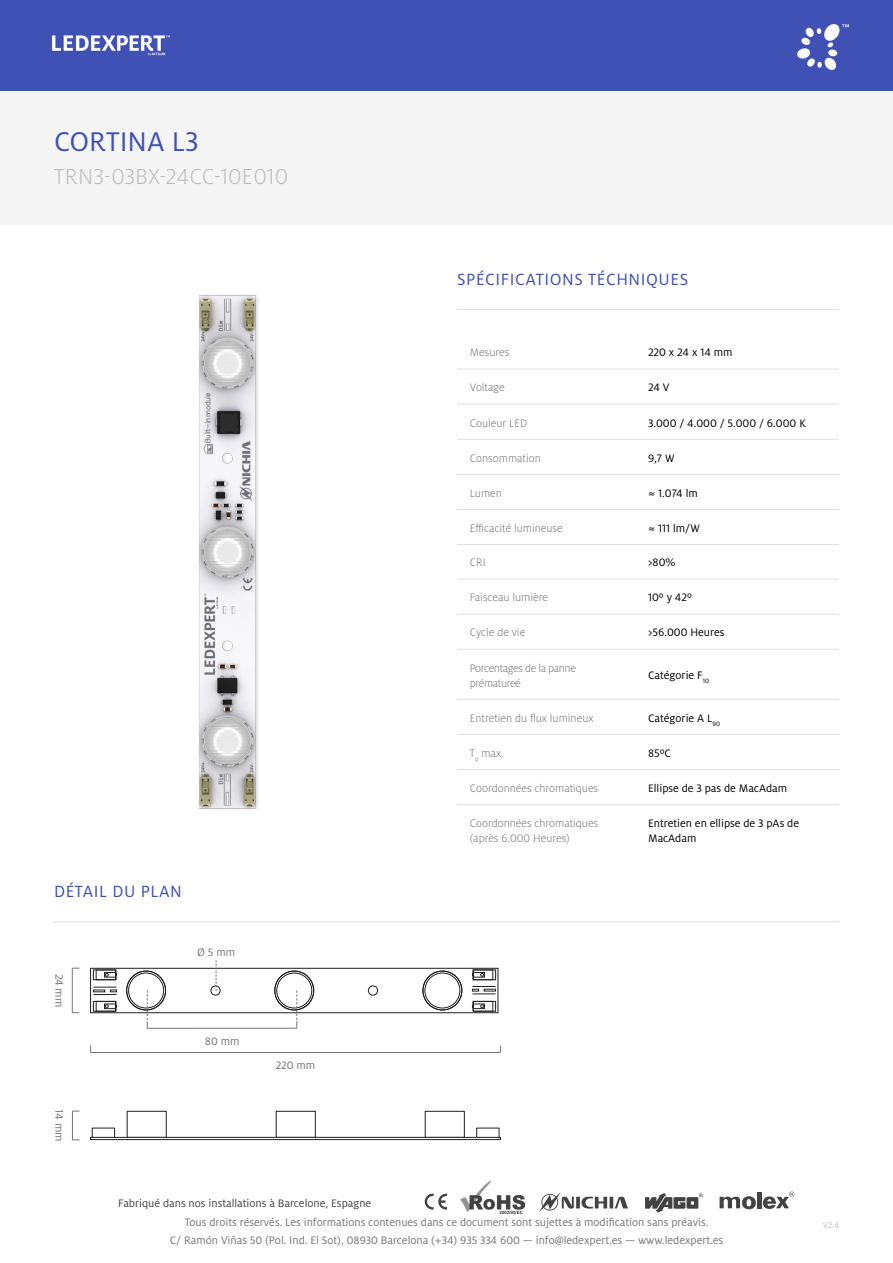
<style>
.page{position:relative;width:893px;height:1263px;background:#fff}
.page>*{position:absolute;margin:0;border:0;box-sizing:border-box;transform-origin:0 0}
.Nombre_producto{font:30px "Milo OT";color:#3f51b5}
.Código_producto{font:300 24px "Milo OT";letter-spacing:.005em;color:#bdbdbd}
.Título_sección{font:18px "Milo OT";letter-spacing:.03em;color:#3f51b5}
.t1{font:12px/17.4px "Milo OT";color:#757575;text-align:center}
.Código_producto-2{font:300 12px "Milo OT";color:#757575}
.Código_producto-3{font:12px "Milo OT";color:#000}
.t2{font:12px "Milo OT";color:#424242}
.Código_producto-4{font:300 12px "Milo OT";letter-spacing:-.03em;color:#757575}
.t3{font:9px "Milo OT";color:#bdbdbd}
</style>
<div class="page">
<div style="left:0;top:0;width:893px;height:91px;background:#3f51b5"></div>
<div style="left:0;top:91px;width:893px;height:134px;background:#f5f5f5"></div>
<hr style="left:757px;top:1192px;width:4px;height:16px;background:#424242">
<svg style="left:763px;top:1191px;width:31px;height:18px"></svg>
<svg style="left:720px;top:1196px;width:36px;height:13px"></svg>
<svg style="left:645px;top:1193px;width:58px;height:19px"></svg>
<svg style="left:539px;top:1192px;width:89px;height:20px"></svg>
<svg style="left:425px;top:1193px;width:22px;height:17px"></svg>
<img style="left:461px;top:1181px;width:64px;height:32px">
<img style="left:52px;top:35px;width:118px;height:21px">
<img style="left:797px;top:24px;width:52px;height:46px">
<hr style="left:147px;top:1028px;width:150px;height:1px;background:#757575">
<hr style="left:457px;top:369px;width:185px;height:1px;background:#e0e0e0">
<hr style="left:642px;top:369px;width:197px;height:1px;background:#e0e0e0">
<hr style="left:457px;top:404px;width:185px;height:1px;background:#e0e0e0">
<hr style="left:642px;top:404px;width:197px;height:1px;background:#e0e0e0">
<hr style="left:457px;top:439px;width:185px;height:1px;background:#e0e0e0">
<hr style="left:642px;top:439px;width:197px;height:1px;background:#e0e0e0">
<hr style="left:457px;top:474px;width:185px;height:1px;background:#e0e0e0">
<hr style="left:642px;top:474px;width:197px;height:1px;background:#e0e0e0">
<hr style="left:457px;top:509px;width:185px;height:1px;background:#e0e0e0">
<hr style="left:642px;top:509px;width:197px;height:1px;background:#e0e0e0">
<hr style="left:457px;top:544px;width:185px;height:1px;background:#e0e0e0">
<hr style="left:642px;top:544px;width:197px;height:1px;background:#e0e0e0">
<hr style="left:457px;top:579px;width:185px;height:1px;background:#e0e0e0">
<hr style="left:642px;top:579px;width:197px;height:1px;background:#e0e0e0">
<hr style="left:457px;top:614px;width:185px;height:1px;background:#e0e0e0">
<hr style="left:642px;top:614px;width:197px;height:1px;background:#e0e0e0">
<hr style="left:457px;top:649px;width:185px;height:1px;background:#e0e0e0">
<hr style="left:642px;top:649px;width:197px;height:1px;background:#e0e0e0">
<hr style="left:457px;top:699px;width:185px;height:1px;background:#e0e0e0">
<hr style="left:642px;top:699px;width:197px;height:1px;background:#e0e0e0">
<hr style="left:457px;top:734px;width:185px;height:1px;background:#e0e0e0">
<hr style="left:642px;top:734px;width:197px;height:1px;background:#e0e0e0">
<hr style="left:457px;top:769px;width:185px;height:1px;background:#e0e0e0">
<hr style="left:642px;top:769px;width:197px;height:1px;background:#e0e0e0">
<hr style="left:457px;top:804px;width:185px;height:1px;background:#e0e0e0">
<hr style="left:642px;top:804px;width:197px;height:1px;background:#e0e0e0">
<hr style="left:457px;top:309px;width:382px;height:1px;background:#e0e0e0">
<hr style="left:54px;top:921px;width:785px;height:1px;background:#e0e0e0">
<hr style="left:90px;top:1052px;width:411px;height:1px;background:#757575">
<hr style="left:72px;top:968px;width:1px;height:45px;background:#757575">
<svg style="left:72px;top:1111px;width:8px;height:29px"></svg>
<svg style="left:90px;top:960px;width:409px;height:68px"></svg>
<div style="left:127px;top:1111px;width:40px;height:27px;border:1px solid #231f20"></div>
<div style="left:276px;top:1111px;width:40px;height:27px;border:1px solid #231f20"></div>
<div style="left:425px;top:1111px;width:40px;height:27px;border:1px solid #231f20"></div>
<div style="left:90px;top:1137px;width:411px;height:3px;border:1px solid #231f20"></div>
<div style="left:92px;top:1128px;width:23px;height:10px;border:1px solid #231f20"></div>
<div style="left:476px;top:1128px;width:23px;height:10px;border:1px solid #231f20"></div>
<img style="left:199px;top:295px;width:59px;height:514px">
<p class="Nombre_producto" style="left:54px;top:125px;width:146px">CORTINA L3</p>
<p class="Código_producto" style="left:54px;top:164px;width:236px">TRN3-03BX-24CC-10E010</p>
<p class="Título_sección" style="left:54px;top:882px;width:129px">DÉTAIL DU PLAN</p>
<p class="t1" style="left:68px;top:974px;width:35px;rotate:90deg">24 mm</p>
<p class="t1" style="left:197px;top:944px;width:40px">Ø 5 mm</p>
<p class="t1" style="left:205px;top:1032px;width:36px">80 mm</p>
<p class="t1" style="left:68px;top:1109px;width:34px;rotate:90deg">14 mm</p>
<p class="t1" style="left:276px;top:1057px;width:41px">220 mm</p>
<p class="Título_sección" style="left:457px;top:270px;width:232px">SPÉCIFICATIONS TÉCHNIQUES</p>
<p class="Código_producto-2" style="left:470px;top:346px;width:41px">Mesures</p>
<p class="Código_producto-3" style="left:648px;top:346px;width:86px">220 x 24 x 14 mm</p>
<p class="Código_producto-2" style="left:470px;top:381px;width:36px">Voltage</p>
<p class="Código_producto-3" style="left:648px;top:381px;width:23px">24 V</p>
<p class="Código_producto-2" style="left:470px;top:416px;width:59px">Couleur LED</p>
<p class="Código_producto-3" style="left:648px;top:416px;width:159px">3.000 / 4.000 / 5.000 / 6.000 K</p>
<p class="Código_producto-2" style="left:470px;top:451px;width:72px">Consommation</p>
<p class="Código_producto-3" style="left:648px;top:451px;width:28px">9,7 W</p>
<p class="Código_producto-2" style="left:470px;top:486px;width:34px">Lumen</p>
<p class="Código_producto-3" style="left:648px;top:486px;width:51px">≈ 1.074 lm</p>
<p class="Código_producto-2" style="left:470px;top:521px;width:94px">Efficacité lumineuse</p>
<p class="Código_producto-3" style="left:648px;top:521px;width:53px">≈ 111 lm/W</p>
<p class="Código_producto-2" style="left:470px;top:556px;width:17px">CRI</p>
<p class="Código_producto-3" style="left:648px;top:556px;width:29px">&gt;80%</p>
<p class="Código_producto-2" style="left:470px;top:591px;width:80px">Faisceau lumière</p>
<p class="Código_producto-3" style="left:648px;top:591px;width:45px">10º y 42º</p>
<p class="Código_producto-2" style="left:470px;top:626px;width:57px">Cycle de vie</p>
<p class="Código_producto-3" style="left:648px;top:626px;width:78px">&gt;56.000 Heures</p>
<p class="Código_producto-4" style="left:470px;top:661px;width:108px">Porcentages de la panne</p>
<p class="Código_producto-4" style="left:470px;top:676px;width:52px">prématureé</p>
<p class="Código_producto-3" style="left:648px;top:669px;width:63px">Catégorie F<sub>10</sub></p>
<p class="Código_producto-2" style="left:470px;top:711px;width:125px">Entretien du flux lumineux</p>
<p class="Código_producto-3" style="left:648px;top:711px;width:73px">Catégorie A L<sub>90</sub></p>
<p class="Código_producto-2" style="left:470px;top:746px;width:36px">T<sub>p</sub> max.</p>
<p class="Código_producto-3" style="left:648px;top:746px;width:24px">85ºC</p>
<p class="Código_producto-2" style="left:470px;top:782px;width:130px">Coordonnées chromatiques</p>
<p class="Código_producto-3" style="left:648px;top:781px;width:141px">Ellipse de 3 pas de MacAdam</p>
<p class="Código_producto-2" style="left:470px;top:817px;width:130px">Coordonnées chromatiques</p>
<p class="Código_producto-2" style="left:470px;top:832px;width:101px">(après 6.000 Heures)</p>
<p class="Código_producto-3" style="left:648px;top:817px;width:153px">Entretien en ellipse de 3 pAs de</p>
<p class="Código_producto-3" style="left:648px;top:832px;width:50px">MacAdam</p>
<p class="t2" style="left:118px;top:1196px;width:255px">Fabriqué dans nos installations à Barcelone, Espagne</p>
<p class="t1" style="left:170px;top:1214px;width:555px">Tous droits réservés. Les informations contenues dans ce document sont sujettes à modification sans préavis.<br>C/ Ramón Viñas 50 (Pol. Ind. El Sot), 08930 Barcelona (+34) 935 334 600 — info@ledexpert.es — www.ledexpert.es</p>
<p class="t3" style="left:823px;top:1220px;width:18px">V2.4</p>
</div>
